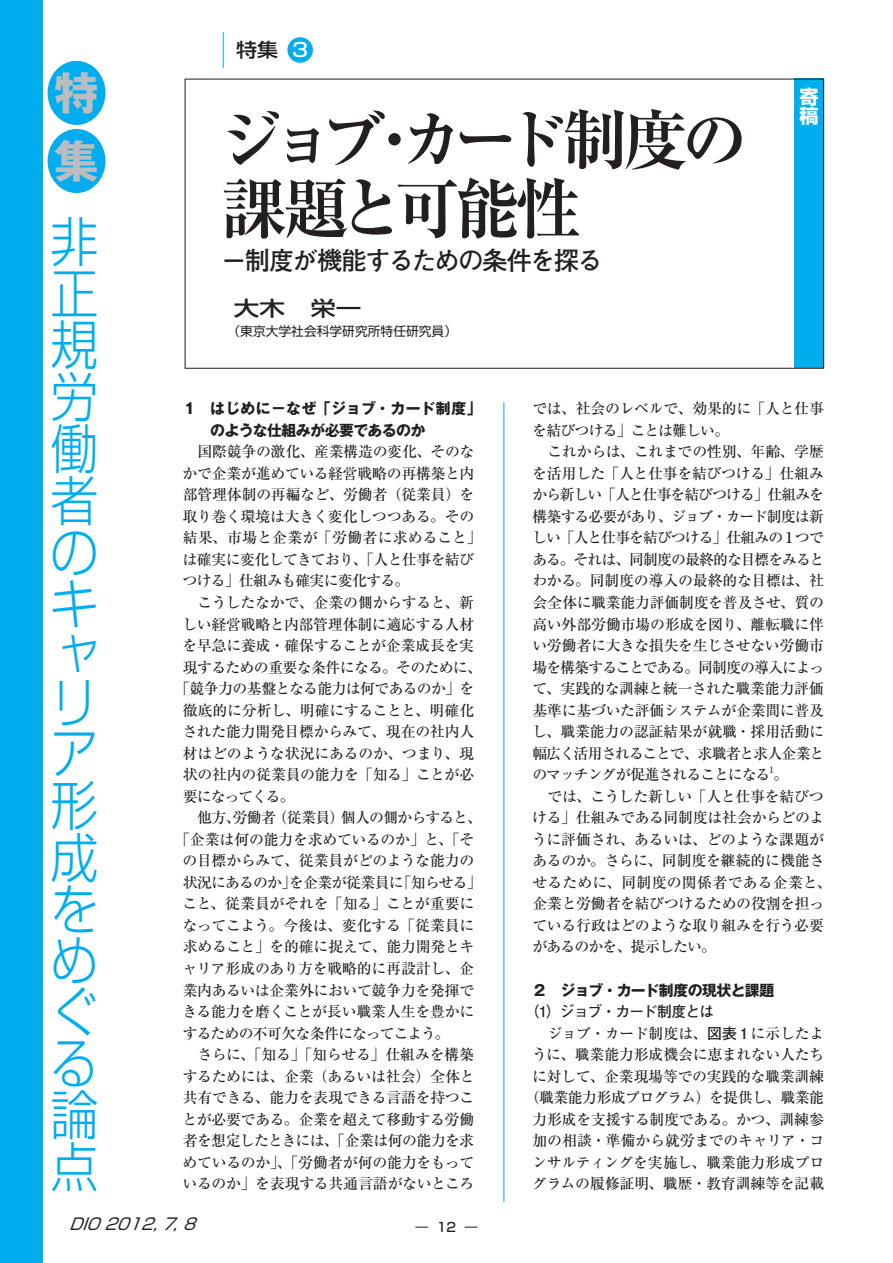
<style>
.page{position:relative;width:893px;height:1263px;background:#fff}
.page>*{position:absolute;margin:0;border:0;box-sizing:border-box;transform-origin:0 0}
.t1{font:700 65.85px/69.2px "Ryumin Pro";letter-spacing:-.115em;color:#231f20}
.t2{font:300 53.4px/51.4px "Shin Go Pro";color:#00aeef;scale:.9 1}
.t3{font:700 44.85px/68.1px "Gothic MB101 Pro";color:#bcbdc0}
.t4{font:700 25.5px "Futo Go B101 Pro";letter-spacing:-.075em;color:#231f20}
.t5{font:500 20.4px "Shin Go Pro";color:#231f20;scale:1.25 1}
.t6{font:500 19.2px "Shin Go Pro";color:#231f20;scale:1.1 1}
.t7{font:700 19.2px/19.2px "Shin Go Pro";color:#fff}
.t8{font:italic 15.9px "Shin Go Pro";color:#231f20}
.t9{font:500 14.85px/21.6px "Ryumin Pro";letter-spacing:-.025em;color:#231f20}
.t10{font:500 14.85px "Ryumin Pro";letter-spacing:-.045em;color:#231f20}
.t11{font:700 14.85px/21.6px "Gothic MB101 Pro";letter-spacing:-.035em;color:#231f20}
.t12{font:500 14.85px "Ryumin Pro";letter-spacing:-.055em;color:#231f20}
.t13{font:500 14.85px "Ryumin Pro";letter-spacing:.015em;color:#231f20}
.t14{font:500 14.85px "Ryumin Pro";letter-spacing:-.05em;color:#231f20}
.t15{font:700 14.85px "Futo Go B101 Pro";letter-spacing:-.07em;color:#231f20}
.t16{font:500 14.85px "Ryumin Pro";letter-spacing:-.065em;color:#231f20}
.t17{font:12.75px "Shin Go Pro";color:#231f20}
.t18{font:500 12.75px "Shin Go Pro";color:#231f20}
.t19{font:500 8.7px "Ryumin Pro";color:#231f20}
.s1{color:#fff}
.s2{font-family:"Futo Go B101 Pro";font-weight:700}
</style>
<div class="page">
<div style="left:794px;top:79px;width:30px;height:289px;background:#00aeef"></div>
<hr style="left:504px;top:402px;width:1px;height:800px;background:#00aeef">
<div style="left:0;top:0;width:43px;height:1263px;background:#00aeef"></div>
<div style="left:48px;top:61px;width:58px;height:64px;background:#00aeef;border-radius:50%"></div>
<div style="left:48px;top:129px;width:58px;height:64px;background:#00aeef;border-radius:50%"></div>
<div style="left:287px;top:37px;width:26px;height:26px;background:#00aeef;border-radius:50%"></div>
<hr style="left:223px;top:32px;width:1px;height:36px;background:#00aeef">
<h3 class="t3" style="left:54px;top:53px;width:46px">特集</h3>
<h2 class="t2" style="left:50px;top:210px;width:53px">非正規労働者のキャリア形成をめぐる論点</h2>
<p class="t6" style="left:236px;top:34px;width:65px">特集 <span class="s1">3</span></p>
<h1 class="t1" style="left:217px;top:101px;width:532px">ジョブ・カード制度の課題と可能性</h1>
<h3 class="t4" style="left:221px;top:240px;width:383px">－制度が機能するための条件を探る</h3>
<h3 class="t5" style="left:234px;top:291px;width:104px">大木　栄一</h3>
<p class="t17" style="left:227px;top:321px;width:231px">（東京大学社会科学研究所特任研究員）</p>
<p class="t7" style="left:799px;top:85px;width:20px">寄稿</p>
<p class="t11" style="left:210px;top:396px;width:273px;text-indent:-28px">１　はじめに−なぜ「ジョブ・カード制度」のような仕組みが必要であるのか</p>
<p class="t9" style="left:183px;top:440px;width:293px">　国際競争の激化、産業構造の変化、そのな</p>
<p class="t9" style="left:183px;top:461px;width:293px">かで企業が進めている経営戦略の再構築と内</p>
<p class="t9" style="left:183px;top:483px;width:293px">部管理体制の再編など、労働者（従業員）を</p>
<p class="t9" style="left:183px;top:504px;width:293px">取り巻く環境は大きく変化しつつある。その</p>
<p class="t13" style="left:183px;top:526px;width:301px">結果、市場と企業が「労働者に求めること」</p>
<p class="t9" style="left:183px;top:547px;width:293px">は確実に変化してきており、「人と仕事を結び</p>
<p class="t14" style="left:183px;top:569px;width:228px">つける」仕組みも確実に変化する。</p>
<p class="t9" style="left:183px;top:591px;width:293px">　こうしたなかで、企業の側からすると、新</p>
<p class="t9" style="left:182px;top:612px;width:293px">しい経営戦略と内部管理体制に適応する人材</p>
<p class="t9" style="left:182px;top:634px;width:293px">を早急に養成・確保することが企業成長を実</p>
<p class="t10" style="left:183px;top:655px;width:301px">現するための重要な条件になる。そのために、</p>
<p class="t10" style="left:175px;top:677px;width:301px">「競争力の基盤となる能力は何であるのか」を</p>
<p class="t9" style="left:183px;top:698px;width:293px">徹底的に分析し、明確にすることと、明確化</p>
<p class="t9" style="left:182px;top:720px;width:293px">された能力開発目標からみて、現在の社内人</p>
<p class="t9" style="left:183px;top:741px;width:293px">材はどのような状況にあるのか、つまり、現</p>
<p class="t9" style="left:183px;top:763px;width:293px">状の社内の従業員の能力を「知る」ことが必</p>
<p class="t16" style="left:183px;top:784px;width:113px">要になってくる。</p>
<p class="t10" style="left:183px;top:806px;width:301px">　他方、労働者（従業員）個人の側からすると、</p>
<p class="t9" style="left:175px;top:827px;width:301px">「企業は何の能力を求めているのか」と、「そ</p>
<p class="t9" style="left:183px;top:849px;width:293px">の目標からみて、従業員がどのような能力の</p>
<p class="t12" style="left:183px;top:871px;width:300px">状況にあるのか」を企業が従業員に「知らせる」</p>
<p class="t9" style="left:182px;top:892px;width:293px">こと、従業員がそれを「知る」ことが重要に</p>
<p class="t9" style="left:183px;top:913px;width:293px">なってこよう。今後は、変化する「従業員に</p>
<p class="t9" style="left:183px;top:935px;width:293px">求めること」を的確に捉えて、能力開発とキ</p>
<p class="t9" style="left:182px;top:956px;width:293px">ャリア形成のあり方を戦略的に再設計し、企</p>
<p class="t9" style="left:183px;top:978px;width:293px">業内あるいは企業外において競争力を発揮で</p>
<p class="t9" style="left:182px;top:999px;width:293px">きる能力を磨くことが長い職業人生を豊かに</p>
<p class="t12" style="left:183px;top:1021px;width:269px">するための不可欠な条件になってこよう。</p>
<p class="t9" style="left:183px;top:1043px;width:293px">　さらに、「知る」「知らせる」仕組みを構築</p>
<p class="t9" style="left:183px;top:1064px;width:293px">するためには、企業（あるいは社会）全体と</p>
<p class="t9" style="left:183px;top:1086px;width:293px">共有できる、能力を表現できる言語を持つこ</p>
<p class="t9" style="left:182px;top:1107px;width:293px">とが必要である。企業を超えて移動する労働</p>
<p class="t10" style="left:183px;top:1129px;width:293px">者を想定したときには、「企業は何の能力を求</p>
<p class="t9" style="left:183px;top:1150px;width:293px">めているのか」、「労働者が何の能力をもって</p>
<p class="t9" style="left:183px;top:1172px;width:293px">いるのか」を表現する共通言語がないところ</p>
<p class="t9" style="left:532px;top:397px;width:294px">では、社会のレベルで、効果的に「人と仕事を結びつける」ことは難しい。<br>　これからは、これまでの性別、年齢、学歴を活用した「人と仕事を結びつける」仕組みから新しい「人と仕事を結びつける」仕組みを構築する必要があり、ジョブ・カード制度は新しい「人と仕事を結びつける」仕組みの１つである。それは、同制度の最終的な目標をみるとわかる。同制度の導入の最終的な目標は、社会全体に職業能力評価制度を普及させ、質の高い外部労働市場の形成を図り、離転職に伴い労働者に大きな損失を生じさせない労働市場を構築することである。同制度の導入によって、実践的な訓練と統一された職業能力評価基準に基づいた評価システムが企業間に普及し、職業能力の認証結果が就職・採用活動に幅広く活用されることで、求職者と求人企業とのマッチングが促進されることになる。</p>
<p class="t19" style="left:770px;top:763px;width:6px">1</p>
<p class="t9" style="left:532px;top:784px;width:301px">　では、こうした新しい「人と仕事を結びつける」仕組みである同制度は社会からどのように評価され、あるいは、どのような課題があるのか。さらに、同制度を継続的に機能させるために、同制度の関係者である企業と、企業と労働者を結びつけるための役割を担っている行政はどのような取り組みを行う必要があるのかを、提示したい。</p>
<p class="t11" style="left:532px;top:977px;width:244px">２　ジョブ・カード制度の現状と課題</p>
<p class="t15" style="left:525px;top:999px;width:191px">（1）ジョブ・カード制度とは</p>
<p class="t9" style="left:525px;top:1021px;width:301px;text-align:center">　ジョブ・カード制度は、<span class="s2">図表１</span>に示したように、職業能力形成機会に恵まれない人たちに対して、企業現場等での実践的な職業訓練（職業能力形成プログラム）を提供し、職業能力形成を支援する制度である。かつ、訓練参加の相談・準備から就労までのキャリア・コンサルティングを実施し、職業能力形成プログラムの履修証明、職歴・教育訓練等を記載</p>
<p class="t8" style="left:69px;top:1210px;width:135px">DIO 2012, 7,8</p>
<p class="t18" style="left:416px;top:1216px;width:63px">― 12 ―</p>
</div>
